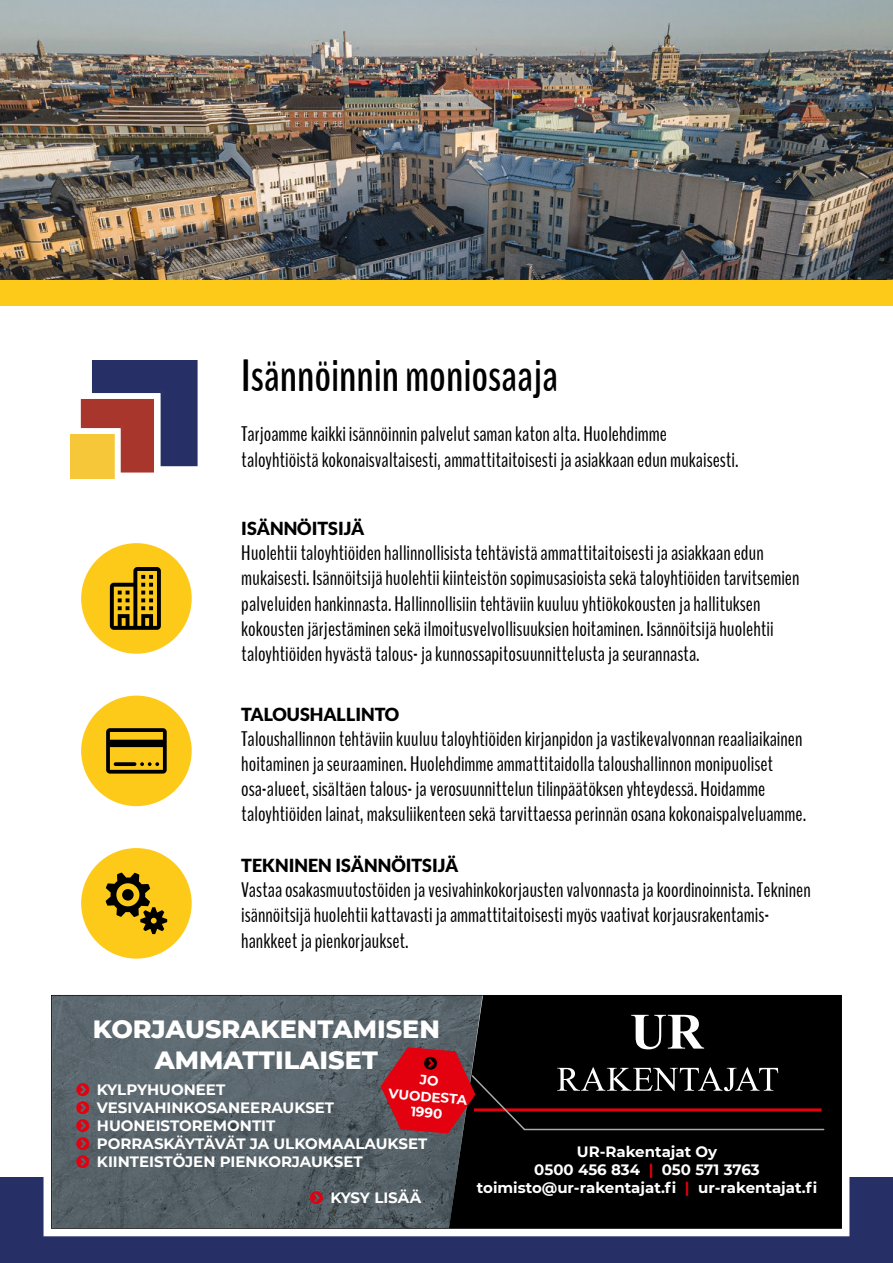
<style>
.page{position:relative;width:893px;height:1263px;background:#fff}
.page>*{position:absolute;margin:0;border:0;box-sizing:border-box;transform-origin:0 0}
.t1{font:700 45px "Bench Nine";color:#000}
.t2{font:800 25.5px/30.6px "Montserrat";color:#fff;text-align:center}
.t3{font:21px/25.2px "Bench Nine";color:#000}
.t4{font:900 18px "Lato";color:#000}
.t5{font:700 15px/18px "Montserrat";color:#fff;text-align:center}
.t6{font:700 13.5px/16.2px "Montserrat";color:#fff;text-align:center}
.s1{color:#e3000f}
</style>
<div class="page">
<div style="left:0;top:1178px;width:893px;height:85px;background:#263066"></div>
<div style="left:81px;top:543px;width:111px;height:111px;background:#fdca1a;border-radius:50%"></div>
<svg style="left:110px;top:567px;width:51px;height:63px"></svg>
<div style="left:81px;top:696px;width:111px;height:110px;background:#fdca1a;border-radius:50%"></div>
<svg style="left:106px;top:728px;width:61px;height:46px"></svg>
<div style="left:81px;top:848px;width:111px;height:111px;background:#fdca1a;border-radius:50%"></div>
<svg style="left:106px;top:872px;width:61px;height:62px"></svg>
<img style="left:0;top:0;width:893px;height:281px">
<svg style="left:40px;top:995px;width:813px;height:242px;background:#3e4246"></svg>
<div style="left:0;top:281px;width:893px;height:25px;background:#fdca1a"></div>
<img style="left:71px;top:361px;width:127px;height:117px">
<svg style="left:77px;top:1083px;width:12px;height:85px"></svg>
<svg style="left:310px;top:1191px;width:13px;height:13px"></svg>
<svg style="left:381px;top:1047px;width:146px;height:86px;background:#7a0e17"></svg>
<p class="t1" style="left:241px;top:346px;width:318px">Isännöinnin moniosaaja</p>
<p class="t3" style="left:241px;top:422px;width:427px">Tarjoamme kaikki isännöinnin palvelut saman katon alta. Huolehdimme</p>
<p class="t3" style="left:241px;top:447px;width:499px">taloyhtiöistä kokonaisvaltaisesti, ammattitaitoisesti ja asiakkaan edun mukaisesti.</p>
<p class="t4" style="left:241px;top:518px;width:125px">ISÄNNÖITSIJÄ</p>
<p class="t3" style="left:241px;top:541px;width:524px">Huolehtii taloyhtiöiden hallinnollisista tehtävistä ammattitaitoisesti ja asiakkaan edun</p>
<p class="t3" style="left:241px;top:566px;width:560px">mukaisesti. Isännöitsijä huolehtii kiinteistön sopimusasioista sekä taloyhtiöiden tarvitsemien palveluiden hankinnasta. Hallinnollisiin tehtäviin kuuluu yhtiökokousten ja hallituksen</p>
<p class="t3" style="left:241px;top:616px;width:534px">kokousten järjestäminen sekä ilmoitusvelvollisuuksien hoitaminen. Isännöitsijä huolehtii taloyhtiöiden hyvästä talous- ja kunnossapitosuunnittelusta ja seurannasta.</p>
<p class="t4" style="left:241px;top:703px;width:160px">TALOUSHALLINTO</p>
<p class="t3" style="left:241px;top:726px;width:563px">Taloushallinnon tehtäviin kuuluu taloyhtiöiden kirjanpidon ja vastikevalvonnan reaaliaikainen hoitaminen ja seuraaminen. Huolehdimme ammattitaidolla taloushallinnon monipuoliset</p>
<p class="t3" style="left:241px;top:777px;width:525px">osa-alueet, sisältäen talous- ja verosuunnittelun tilinpäätöksen yhteydessä. Hoidamme</p>
<p class="t3" style="left:241px;top:802px;width:566px">taloyhtiöiden lainat, maksuliikenteen sekä tarvittaessa perinnän osana kokonaispalveluamme.</p>
<p class="t4" style="left:241px;top:855px;width:219px">TEKNINEN ISÄNNÖITSIJÄ</p>
<p class="t3" style="left:241px;top:878px;width:571px">Vastaa osakasmuutostöiden ja vesivahinkokorjausten valvonnasta ja koordinoinnista. Tekninen isännöitsijä huolehtii kattavasti ja ammattitaitoisesti myös vaativat korjausrakentamis-</p>
<p class="t3" style="left:241px;top:928px;width:169px">hankkeet ja pienkorjaukset.</p>
<p class="t2" style="left:93px;top:1012px;width:349px">KORJAUSRAKENTAMISEN<br>AMMATTILAISET</p>
<p class="t6" style="left:391px;top:1068px;width:81px;rotate:5deg">JO<br>VUODESTA<br>1990</p>
<p class="t5" style="left:97px;top:1079px;width:332px;text-align:left">KYLPYHUONEET<br>VESIVAHINKOSANEERAUKSET<br>HUONEISTOREMONTIT<br>PORRASKÄYTÄVÄT JA ULKOMAALAUKSET<br>KIINTEISTÖJEN PIENKORJAUKSET</p>
<p class="t5" style="left:330px;top:1188px;width:92px">KYSY LISÄÄ</p>
<p class="t5" style="left:477px;top:1141px;width:342px">UR-Rakentajat Oy<br>0500 456 834 <span class="s1">|</span> 050 571 3763 toimisto@ur-rakentajat.fi <span class="s1">|</span> ur-rakentajat.fi</p>
</div>
